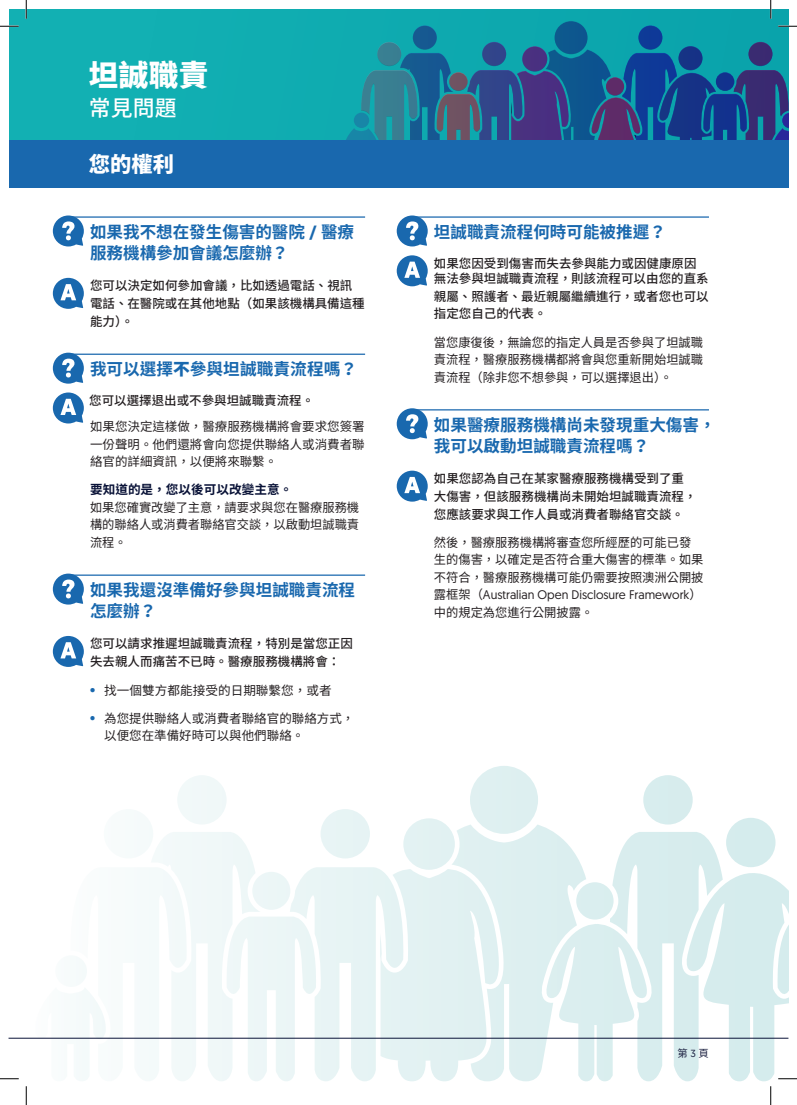
<style>
.page{position:relative;width:797px;height:1105px;background:#fff}
.page>*{position:absolute;margin:0;border:0;box-sizing:border-box;transform-origin:0 0}
.t1{font:900 29.62px "Noto Sans CJ Ktc";color:#fff}
.t2{font:500 21.88px "Noto Sans CJ Ktc";color:#fff}
.t3{font:900 21.25px "Noto Sans CJ Ktc";color:#fff}
.t4{font:700 16.5px/20.8px "Noto Sans CJ Ktc";color:#1968ae}
.t5{font:12.5px/17.5px "Noto Sans CJ Ktc";color:#241f21;text-align:justify}
.t6{font:500 12.5px/17.8px "Noto Sans CJ Ktc";color:#241f21}
.t7{font:12.5px "Geomanist";color:#241f21}
.t8{font:700 12.5px "Noto Sans CJ Ktc";color:#091237}
.t9{font:10.25px "Noto Sans CJ Ktc";color:#1d2242}
.s1{font-family:"Geomanist"}
.s2{font-weight:900}
.s3{font-family:"Geomanist";color:#1968ae}
.s4{font-family:"Noto Sans CJ Ktc"}
</style>
<div class="page">
<div style="left:470px;top:766px;width:68px;height:68px;background:#def0f0;border-radius:50%"></div>
<div style="left:643px;top:775px;width:49px;height:49px;background:#d7edee;border-radius:50%"></div>
<div style="left:726px;top:818px;width:49px;height:49px;background:#d5eced;border-radius:50%"></div>
<div style="left:177px;top:775px;width:50px;height:49px;background:#f1f8f8;border-radius:50%"></div>
<div style="left:320px;top:809px;width:50px;height:49px;background:#e7f4f4;border-radius:50%"></div>
<div style="left:104px;top:809px;width:49px;height:49px;background:#f6fbfb;border-radius:50%"></div>
<svg style="left:403px;top:818px;width:52px;height:52px"></svg>
<hr style="left:9px;top:1038px;width:779px;height:1px;background:#091237">
<hr style="left:67px;top:216px;width:298px;height:2px;background:#1968ae">
<svg style="left:53px;top:215px;width:31px;height:31px"></svg>
<svg style="left:53px;top:278px;width:31px;height:31px"></svg>
<hr style="left:67px;top:354px;width:298px;height:1px;background:#1968ae">
<svg style="left:53px;top:353px;width:31px;height:31px"></svg>
<svg style="left:53px;top:392px;width:31px;height:31px"></svg>
<hr style="left:67px;top:574px;width:298px;height:2px;background:#1968ae">
<svg style="left:53px;top:574px;width:31px;height:31px"></svg>
<svg style="left:53px;top:636px;width:31px;height:31px"></svg>
<hr style="left:411px;top:216px;width:298px;height:2px;background:#1968ae">
<svg style="left:397px;top:215px;width:31px;height:31px"></svg>
<svg style="left:397px;top:255px;width:31px;height:31px"></svg>
<hr style="left:411px;top:409px;width:298px;height:1px;background:#1968ae">
<svg style="left:397px;top:408px;width:31px;height:31px"></svg>
<svg style="left:397px;top:471px;width:31px;height:31px"></svg>
<div style="left:9px;top:9px;width:779px;height:139px;background:#10adb1"></div>
<svg style="left:638px;top:25px;width:24px;height:24px"></svg>
<svg style="left:413px;top:25px;width:24px;height:24px"></svg>
<svg style="left:522px;top:46px;width:25px;height:25px"></svg>
<div style="left:554px;top:21px;width:33px;height:33px;background:#0d578e;border-radius:50%"></div>
<div style="left:638px;top:26px;width:24px;height:24px;background:#0e3997;border-radius:50%"></div>
<svg style="left:678px;top:46px;width:24px;height:24px"></svg>
<div style="left:748px;top:42px;width:24px;height:24px;background:#3a2b71;border-radius:50%"></div>
<div style="left:413px;top:26px;width:24px;height:24px;background:#165991;border-radius:50%"></div>
<div style="left:482px;top:42px;width:24px;height:24px;background:#32448a;border-radius:50%"></div>
<div style="left:377px;top:42px;width:24px;height:24px;background:#397f92;border-radius:50%"></div>
<div style="left:522px;top:47px;width:25px;height:25px;background:#493080;border-radius:50%"></div>
<svg style="left:346px;top:49px;width:442px;height:91px"></svg>
<div style="left:9px;top:140px;width:779px;height:47px;background:#1968ae"></div>
<svg style="left:0;top:25px;width:19px;height:2px"></svg>
<svg style="left:778px;top:25px;width:19px;height:2px"></svg>
<svg style="left:0;top:1078px;width:19px;height:1px"></svg>
<svg style="left:25px;top:0;width:2px;height:19px"></svg>
<svg style="left:25px;top:1086px;width:2px;height:19px"></svg>
<svg style="left:770px;top:0;width:1px;height:19px"></svg>
<svg style="left:34px;top:824px;width:763px;height:281px"></svg>
<p class="t1" style="left:89px;top:59px;width:121px">坦誠職責</p>
<p class="t2" style="left:89px;top:95px;width:89px">常見問題</p>
<p class="t3" style="left:89px;top:153px;width:87px">您的權利</p>
<h3 class="t4" style="left:90px;top:222px;width:265px">如果我不想在發生傷害的醫院 <span class="s1">/</span> 醫療服務機構參加會議怎麼辦？</h3>
<p class="t6" style="left:90px;top:277px;width:276px">您可以決定如何參加會議，比如透過電話、視訊電話、在醫院或在其他地點（如果該機構具備這種能力）。</p>
<h3 class="t4" style="left:90px;top:359px;width:269px">我可以選擇<span class="s2">不</span>參與坦誠職責流程嗎？</h3>
<p class="t6" style="left:89px;top:392px;width:226px">您可以選擇退出或不參與坦誠職責流程。</p>
<p class="t5" style="left:90px;top:418px;width:276px">如果您決定這樣做，醫療服務機構將會要求您簽署一份聲明。他們還將會向您提供聯絡人或消費者聯絡官的詳細資訊，以便將來聯繫。</p>
<p class="t8" style="left:90px;top:483px;width:204px">要知道的是，您以後可以改變主意。</p>
<p class="t5" style="left:90px;top:499px;width:270px">如果您確實改變了主意，請要求與您在醫療服務機構的聯絡人或消費者聯絡官交談，以啟動坦誠職責流程。</p>
<h3 class="t4" style="left:90px;top:580px;width:266px">如果我還沒準備好參與坦誠職責流程怎麼辦？</h3>
<p class="t6" style="left:90px;top:635px;width:264px;line-height:18.1px">您可以請求推遲坦誠職責流程，特別是當您正因失去親人而痛苦不已時。醫療服務機構將會：</p>
<p class="t5" style="left:90px;top:681px;width:243px"><span class="s3">•</span> 找一個雙方都能接受的日期聯繫您，或者</p>
<p class="t5" style="left:104px;top:710px;width:251px;text-indent:-14px"><span class="s3">•</span> 為您提供聯絡人或消費者聯絡官的聯絡方式，以便您在準備好時可以與他們聯絡。</p>
<h3 class="t4" style="left:434px;top:222px;width:233px">坦誠職責流程何時可能被推遲？</h3>
<p class="t6" style="left:434px;top:256px;width:276px;line-height:15.6px">如果您因受到傷害而失去參與能力或因健康原因無法參與坦誠職責流程，則該流程可以由您的直系</p>
<p class="t6" style="left:434px;top:288px;width:276px">親屬、照護者、最近親屬繼續進行，或者您也可以指定您自己的代表。</p>
<p class="t5" style="left:434px;top:333px;width:270px">當您康復後，無論您的指定人員是否參與了坦誠職責流程，醫療服務機構都將會與您重新開始坦誠職責流程（除非您不想參與，可以選擇退出）。</p>
<h3 class="t4" style="left:434px;top:415px;width:283px">如果醫療服務機構尚未發現重大傷害，我可以啟動坦誠職責流程嗎？</h3>
<p class="t6" style="left:434px;top:470px;width:264px">如果您認為自己在某家醫療服務機構受到了重大傷害，但該服務機構尚未開始坦誠職責流程，您應該要求與工作人員或消費者聯絡官交談。</p>
<p class="t5" style="left:434px;top:534px;width:271px;text-align:left">然後，醫療服務機構將審查您所經歷的可能已發生的傷害，以確定是否符合重大傷害的標準。如果不符合，醫療服務機構可能仍需要按照澳洲公開披</p>
<p class="t7" style="left:434px;top:586px;width:269px"><span class="s4">露框架（</span>Australian Open Disclosure Framework<span class="s4">）</span></p>
<p class="t5" style="left:434px;top:604px;width:161px">中的規定為您進行公開披露。</p>
<p class="t9" style="left:677px;top:1047px;width:33px">第 <span class="s1">3</span> 頁</p>
</div>
